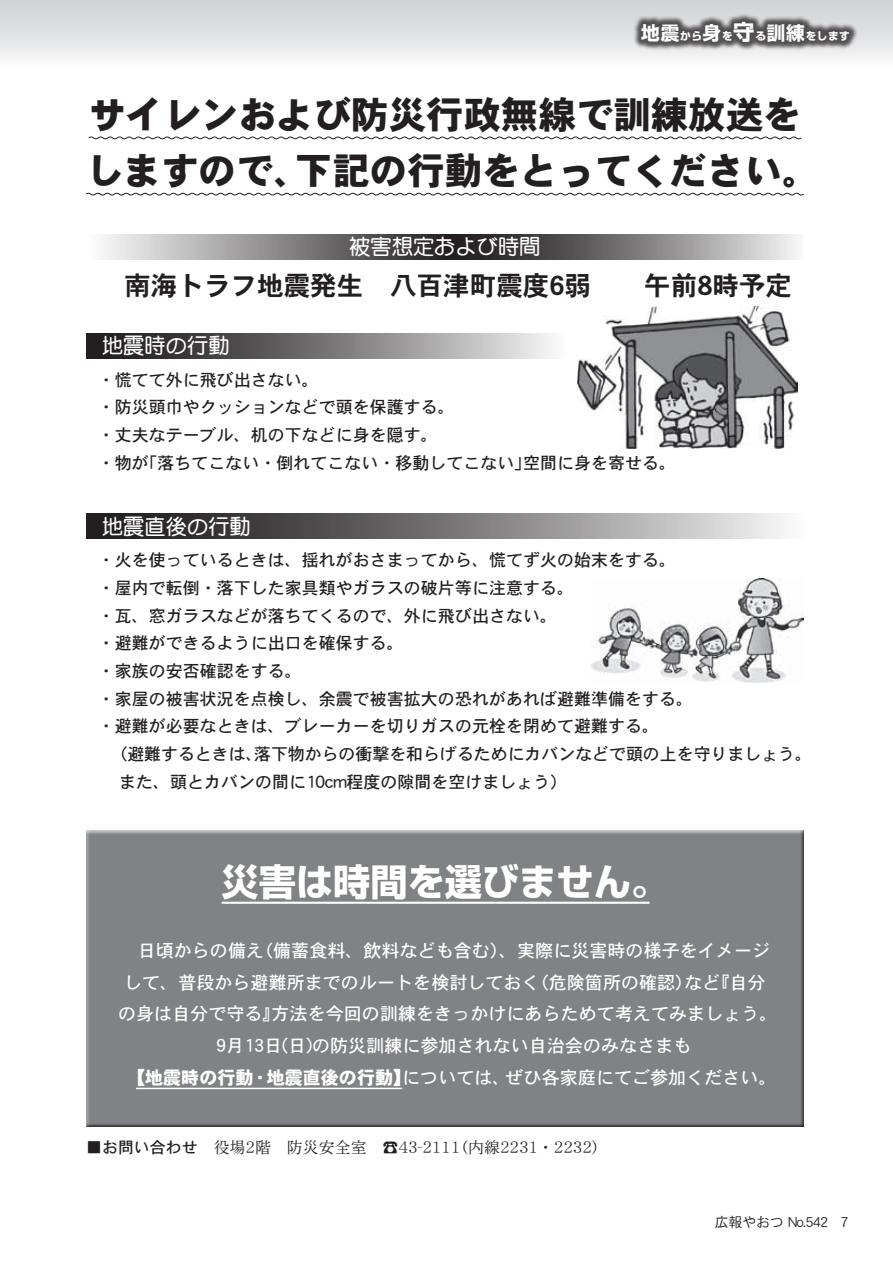
<style>
.page{position:relative;width:893px;height:1263px;background:#fff}
.page>*{position:absolute;margin:0;border:0;box-sizing:border-box;transform-origin:0 0}
.t1{font:37.5px/56.2px "DFHS Gothic W9 WINP RKSJ H";color:#231f20}
.t2{font:700 37.2px "Shin Go Pro";color:#fff}
.t3{font:26.55px "DFHS Gothic W7 WINP RKSJ H";color:#231f20}
.t4{font:21.3px "DF Maru Gothic Bd WINP RKSJ H";color:#fff}
.t5{font:18px "DFHS Gothic W5 WINP RKSJ H";color:#fff}
.t6{font:16.95px/27.6px "DFHS Gothic W5 WINP RKSJ H";color:#231f20}
.t7{font:15.9px "DFHS Mincho W3 WINP RKSJ H";color:#231f20}
.t8{font:13.8px "DFHS Gothic W3 WINP RKSJ H";color:#231f20}
.t9{font:700 10.65px "Shin Go Pro";letter-spacing:.05em;color:#fff}
.s1{font-size:18.6px}
.s2{font-size:21.3px}
.s3{font-family:"DFHS Gothic W9 WINP RKSJ H"}
.s4{font-family:"DFHS Gothic W5 WINP RKSJ H"}
.s5{font-family:"MS Mincho"}
</style>
<div class="page">
<div style="left:0;top:0;width:893px;height:68px;background:linear-gradient(to bottom,#cdcfd1,#f8f8f9)"></div>
<div style="left:633px;top:13px;width:225px;height:38px;background:#231f20;opacity:.75"></div>
<svg style="left:86px;top:333px;width:466px;height:25px;background:#797777"></svg>
<svg style="left:86px;top:513px;width:699px;height:26px;background:#7a7778"></svg>
<svg style="left:88px;top:136px;width:714px;height:4px"></svg>
<svg style="left:86px;top:192px;width:718px;height:4px"></svg>
<div style="left:86px;top:829px;width:720px;height:299px;background:#808285"></div>
<hr style="left:136px;top:1088px;width:266px;height:1px;background:#fff">
<hr style="left:222px;top:902px;width:427px;height:2px;background:#fff">
<img style="left:577px;top:306px;width:221px;height:143px">
<img style="left:591px;top:578px;width:213px;height:105px">
<svg style="left:103px;top:234px;width:693px;height:25px;background:#838181"></svg>
<p class="t9" style="left:641px;top:27px;width:210px"><span class="s1">地震</span>から<span class="s1">身</span>を<span class="s2">守</span>る<span class="s1">訓練</span>をします</p>
<h1 class="t1" style="left:86px;top:87px;width:735px">サイレンおよび防災行政無線で訓練放送をしますので、下記の行動をとってください。</h1>
<p class="t4" style="left:349px;top:236px;width:193px">被害想定および時間</p>
<h3 class="t3" style="left:124px;top:272px;width:669px">南海トラフ地震発生　八百津町震度6弱　　午前8時予定</h3>
<p class="t4" style="left:102px;top:335px;width:129px">地震時の行動</p>
<p class="t6" style="left:98px;top:366px;width:580px">・慌てて外に飛び出さない。<br>・防災頭巾やクッションなどで頭を保護する。<br>・丈夫なテーブル、机の下などに身を隠す。<br>・物が「落ちてこない・倒れてこない・移動してこない」空間に身を寄せる。</p>
<p class="t4" style="left:102px;top:516px;width:150px">地震直後の行動</p>
<p class="t6" style="left:98px;top:547px;width:716px">・火を使っているときは、揺れがおさまってから、慌てず火の始末をする。<br>・屋内で転倒・落下した家具類やガラスの破片等に注意する。<br>・瓦、窓ガラスなどが落ちてくるので、外に飛び出さない。<br>・避難ができるように出口を確保する。<br>・家族の安否確認をする。<br>・家屋の被害状況を点検し、余震で被害拡大の恐れがあれば避難準備をする。<br>・避難が必要なときは、ブレーカーを切りガスの元栓を閉めて避難する。<br>　（避難するときは、落下物からの衝撃を和らげるためにカバンなどで頭の上を守りましょう。　また、頭とカバンの間に10cm程度の隙間を空けましょう）</p>
<h2 class="t2" style="left:222px;top:853px;width:448px">災害は時間を選びません。</h2>
<p class="t5" style="left:138px;top:941px;width:634px">日頃からの備え（備蓄食料、飲料なども含む）、実際に災害時の様子をイメージ</p>
<p class="t5" style="left:124px;top:973px;width:643px">して、普段から避難所までのルートを検討しておく（危険箇所の確認）など『自分</p>
<p class="t5" style="left:118px;top:1005px;width:661px">の身は自分で守る』方法を今回の訓練をきっかけにあらためて考えてみましょう。</p>
<p class="t5" style="left:216px;top:1037px;width:477px">9月13日(日)の防災訓練に参加されない自治会のみなさまも</p>
<p class="t5" style="left:127px;top:1069px;width:651px"><span class="s3">【地震時の行動・地震直後の行動】</span>については、ぜひ各家庭にてご参加ください。</p>
<p class="t7" style="left:86px;top:1140px;width:523px"><span class="s4">■お問い合わせ</span>　役場2階　防災安全室　<span class="s5">☎</span>43-2111（内線2231・2232）</p>
<p class="t8" style="left:715px;top:1215px;width:135px">広報やおつ No.542 7</p>
</div>
